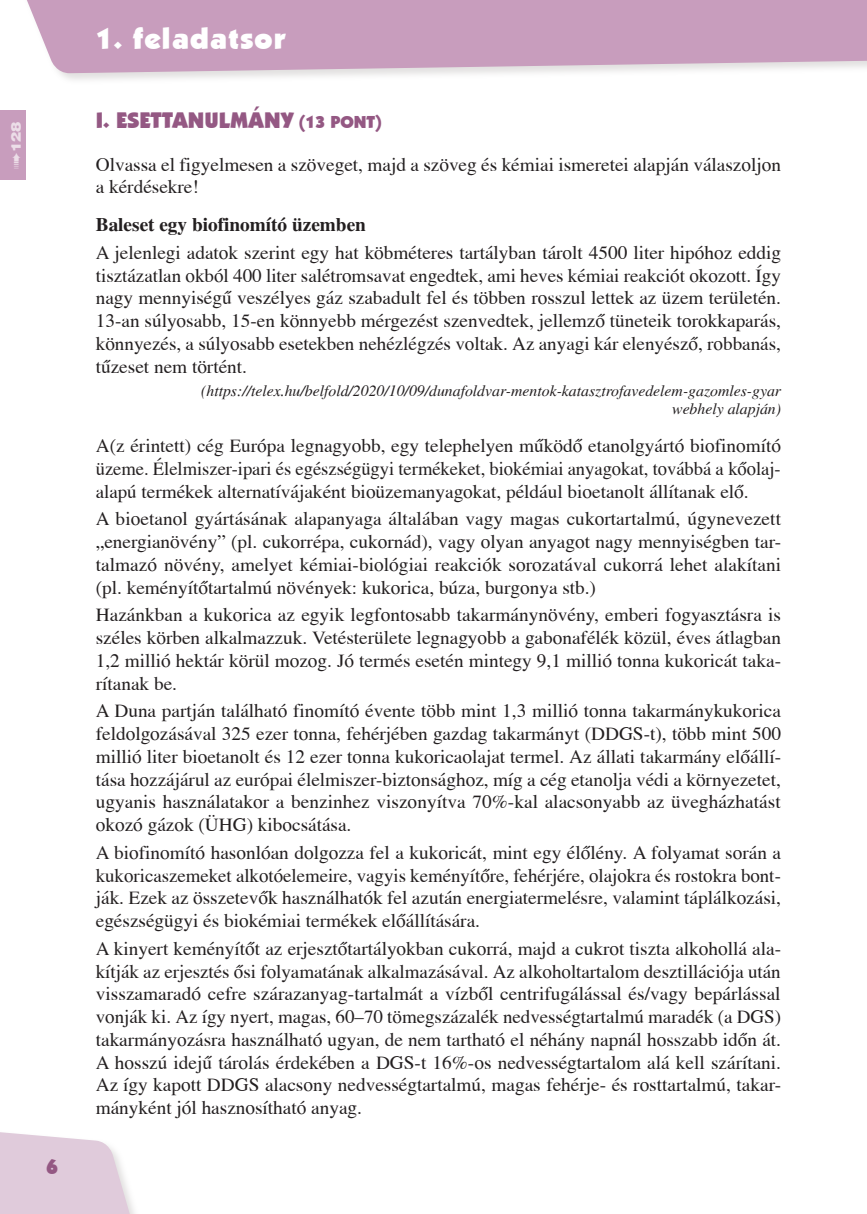
<style>
.page{position:relative;width:867px;height:1214px;background:#fff}
.page>*{position:absolute;margin:0;border:0;box-sizing:border-box;transform-origin:0 0}
.t1{font:29.75px "Kabel Ult HU Ultra";color:#fff}
.t2{font:22.75px "Kabel Ult HU Ultra";color:#945883}
.t3{font:21px "Kabel Ult HU Ultra";color:#945883}
.t4{font:19.25px/22.8px "Toronto Mozaik";color:#231f20;text-align:justify}
.t5{font:700 19.25px "Toronto Mozaik";color:#231f20}
.t6{font:italic 15.75px/18.4px "Toronto Mozaik";color:#231f20;text-align:right}
.t7{font:13.47px "Swiss 721 Black HU Normal";color:#ecdee8;scale:1.18 1}
.s1{font-size:17.5px}
</style>
<div class="page">
<div style="left:20px;top:0;width:846px;height:85px;background:#c4c1c0;opacity:.5"></div>
<svg style="left:20px;top:0;width:846px;height:73px;background:#cca5c2"></svg>
<div style="left:0;top:111px;width:26px;height:69px;background:#c89dbd"></div>
<svg style="left:0;top:1132px;width:135px;height:82px"></svg>
<p class="t7" style="left:8px;top:152px;width:28px;rotate:-90deg">128</p>
<p class="t3" style="left:46px;top:1153px;width:13px">6</p>
<h1 class="t1" style="left:96px;top:20px;width:191px">1. FELADATSOR</h1>
<p class="t2" style="left:96px;top:106px;width:287px">I. ESETTANULMÁNY <span class="s1">(13 PONT)</span></p>
<p class="t4" style="left:96px;top:153px;width:686px">Olvassa el figyelmesen a szöveget, majd a szöveg és kémiai ismeretei alapján válaszoljon a kérdésekre!</p>
<p class="t5" style="left:96px;top:213px;width:271px">Baleset egy biofinomító üzemben</p>
<p class="t4" style="left:96px;top:241px;width:686px">A jelenlegi adatok szerint egy hat köbméteres tartályban tárolt 4500 liter hipóhoz eddig tisztázatlan okból 400 liter salétromsavat engedtek, ami heves kémiai reakciót okozott. Így nagy mennyiségű veszélyes gáz szabadult fel és többen rosszul lettek az üzem területén.<br>13-an súlyosabb, 15-en könnyebb mérgezést szenvedtek, jellemző tüneteik torokkaparás, könnyezés, a súlyosabb esetekben nehézlégzés voltak. Az anyagi kár elenyésző, robbanás, tűzeset nem történt.</p>
<p class="t6" style="left:201px;top:381px;width:581px">(https://telex.hu/belfold/2020/10/09/dunafoldvar-mentok-katasztrofavedelem-gazomles-gyar webhely alapján)</p>
<p class="t4" style="left:96px;top:434px;width:686px">A(z érintett) cég Európa legnagyobb, egy telephelyen működő etanolgyártó biofinomító üzeme. Élelmiszer-ipari és egészségügyi termékeket, biokémiai anyagokat, továbbá a kőolaj&shy;alapú termékek alternatívájaként bioüzemanyagokat, például bioetanolt állítanak elő.</p>
<p class="t4" style="left:96px;top:507px;width:686px">A bioetanol gyártásának alapanyaga általában vagy magas cukortartalmú, úgynevezett „energianövény” (pl. cukorrépa, cukornád), vagy olyan anyagot nagy mennyiségben tar&shy;talmazó növény, amelyet kémiai-biológiai reakciók sorozatával cukorrá lehet alakítani (pl. keményítőtartalmú növények: kukorica, búza, burgonya stb.)</p>
<p class="t4" style="left:96px;top:603px;width:686px">Hazánkban a kukorica az egyik legfontosabb takarmánynövény, emberi fogyasztásra is széles körben alkalmazzuk. Vetésterülete legnagyobb a gabonafélék közül, éves átlagban 1,2 millió hektár körül mozog. Jó termés esetén mintegy 9,1 millió tonna kukoricát taka&shy;rítanak be.</p>
<p class="t4" style="left:96px;top:699px;width:686px">A Duna partján található finomító évente több mint 1,3 millió tonna takarmánykukorica feldolgozásával 325 ezer tonna, fehérjében gazdag takarmányt (DDGS-t), több mint 500 millió liter bioetanolt és 12 ezer tonna kukoricaolajat termel. Az állati takarmány előállí&shy;tása hozzájárul az európai élelmiszer-biztonsághoz, míg a cég etanolja védi a környezetet, ugyanis használatakor a benzinhez viszonyítva 70%-kal alacsonyabb az üvegházhatást okozó gázok (ÜHG) kibocsátása.</p>
<p class="t4" style="left:96px;top:840px;width:686px">A biofinomító hasonlóan dolgozza fel a kukoricát, mint egy élőlény. A folyamat során a kukoricaszemeket alkotóelemeire, vagyis keményítőre, fehérjére, olajokra és rostokra bont&shy;ják. Ezek az összetevők használhatók fel azután energiatermelésre, valamint táplálkozási, egészségügyi és biokémiai termékek előállítására.</p>
<p class="t4" style="left:96px;top:936px;width:686px">A kinyert keményítőt az erjesztőtartályokban cukorrá, majd a cukrot tiszta alkohollá ala&shy;kítják az erjesztés ősi folyamatának alkalmazásával. Az alkoholtartalom desztillációja után visszamaradó cefre szárazanyag-tartalmát a vízből centrifugálással és/vagy bepárlással vonják ki. Az így nyert, magas, 60–70 tömegszázalék nedvességtartalmú maradék (a DGS) takarmányozásra használható ugyan, de nem tartható el néhány napnál hosszabb időn át.<br>A hosszú idejű tárolás érdekében a DGS-t 16%-os nedvességtartalom alá kell szárítani.<br>Az így kapott DDGS alacsony nedvességtartalmú, magas fehérje- és rosttartalmú, takar&shy;mányként jól hasznosítható anyag.</p>
</div>
